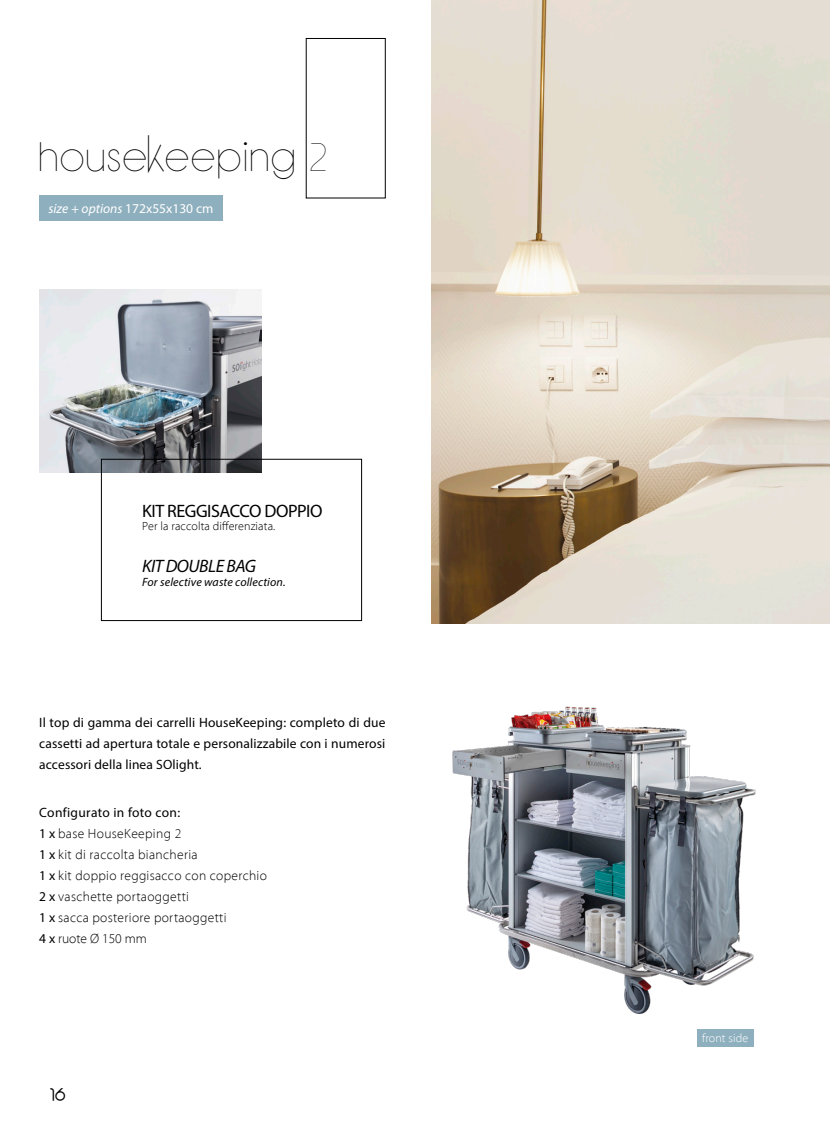
<style>
.page{position:relative;width:830px;height:1136px;background:#fff}
.page>*{position:absolute;margin:0;border:0;box-sizing:border-box;transform-origin:0 0}
.t1{font:28.65px "Bondoluo Peek";letter-spacing:.07em;color:#000}
.t2{font:18px "Myriad Pro";letter-spacing:-.025em;color:#000}
.t3{font:italic 18px "Myriad Pro";letter-spacing:-.025em;color:#000}
.t4{font:16.5px "Abeatby Kai";color:#000}
.t5{font:13.5px "Myriad Pro";letter-spacing:.01em;color:#000}
.t6{font:300 13.5px "Myriad Pro";letter-spacing:.025em;color:#000}
.t7{font:italic 13.5px "Myriad Pro";color:#fff}
.t8{font:300 13.5px "Myriad Pro";color:#000}
.t9{font:italic 12px "Myriad Pro";letter-spacing:.01em;color:#000}
.t10{font:300 12px "Myriad Pro";letter-spacing:.01em;color:#000}
.t11{font:300 12px "Myriad Pro";letter-spacing:.01em;color:#fff}
.s1{font-size:35.85px}
.s2{font-family:"Aviel";font-weight:300}
.s3{font-style:normal}
.s4{font-weight:400}
</style>
<div class="page">
<img style="left:452px;top:706px;width:304px;height:308px">
<img style="left:39px;top:290px;width:222px;height:182px">
<div style="left:101px;top:459px;width:260px;height:161px;border:1px solid #000"></div>
<img style="left:431px;top:0;width:398px;height:623px">
<div style="left:39px;top:196px;width:183px;height:25px;background:#8eafbe"></div>
<div style="left:696px;top:1029px;width:57px;height:17px;background:#8eafbe"></div>
<p class="t1" style="left:39px;top:140px;width:289px">HOUSE<span class="s1">K</span>EEPING <span class="s2">2</span></p>
<p class="t7" style="left:48px;top:200px;width:166px">size + options <span class="s3">172x55x130 cm</span></p>
<p class="t2" style="left:142px;top:499px;width:182px">KIT REGGISACCO DOPPIO</p>
<p class="t10" style="left:142px;top:519px;width:134px">Per la raccolta differenziata.</p>
<p class="t3" style="left:142px;top:555px;width:115px">KIT DOUBLE BAG</p>
<p class="t9" style="left:142px;top:574px;width:145px">For selective waste collection.</p>
<p class="t5" style="left:39px;top:713px;width:347px">Il top di gamma dei carrelli HouseKeeping: completo di due</p>
<p class="t5" style="left:39px;top:734px;width:347px">cassetti ad apertura totale e personalizzabile con i numerosi</p>
<p class="t5" style="left:39px;top:755px;width:164px">accessori della linea SOlight.</p>
<p class="t5" style="left:39px;top:803px;width:142px">Configurato in foto con:</p>
<p class="t6" style="left:39px;top:825px;width:143px"><span class="s4">1 x</span> base HouseKeeping 2</p>
<p class="t6" style="left:39px;top:846px;width:160px"><span class="s4">1 x</span> kit di raccolta biancheria</p>
<p class="t6" style="left:39px;top:867px;width:229px"><span class="s4">1 x</span> kit doppio reggisacco con coperchio</p>
<p class="t6" style="left:39px;top:888px;width:151px"><span class="s4">2 x</span> vaschette portaoggetti</p>
<p class="t6" style="left:39px;top:909px;width:189px"><span class="s4">1 x</span> sacca posteriore portaoggetti</p>
<p class="t8" style="left:39px;top:930px;width:109px"><span class="s4">4 x</span> ruote Ø 150 mm</p>
<p class="t4" style="left:50px;top:1087px;width:17px">16</p>
<p class="t11" style="left:701px;top:1031px;width:48px">front side</p>
</div>
